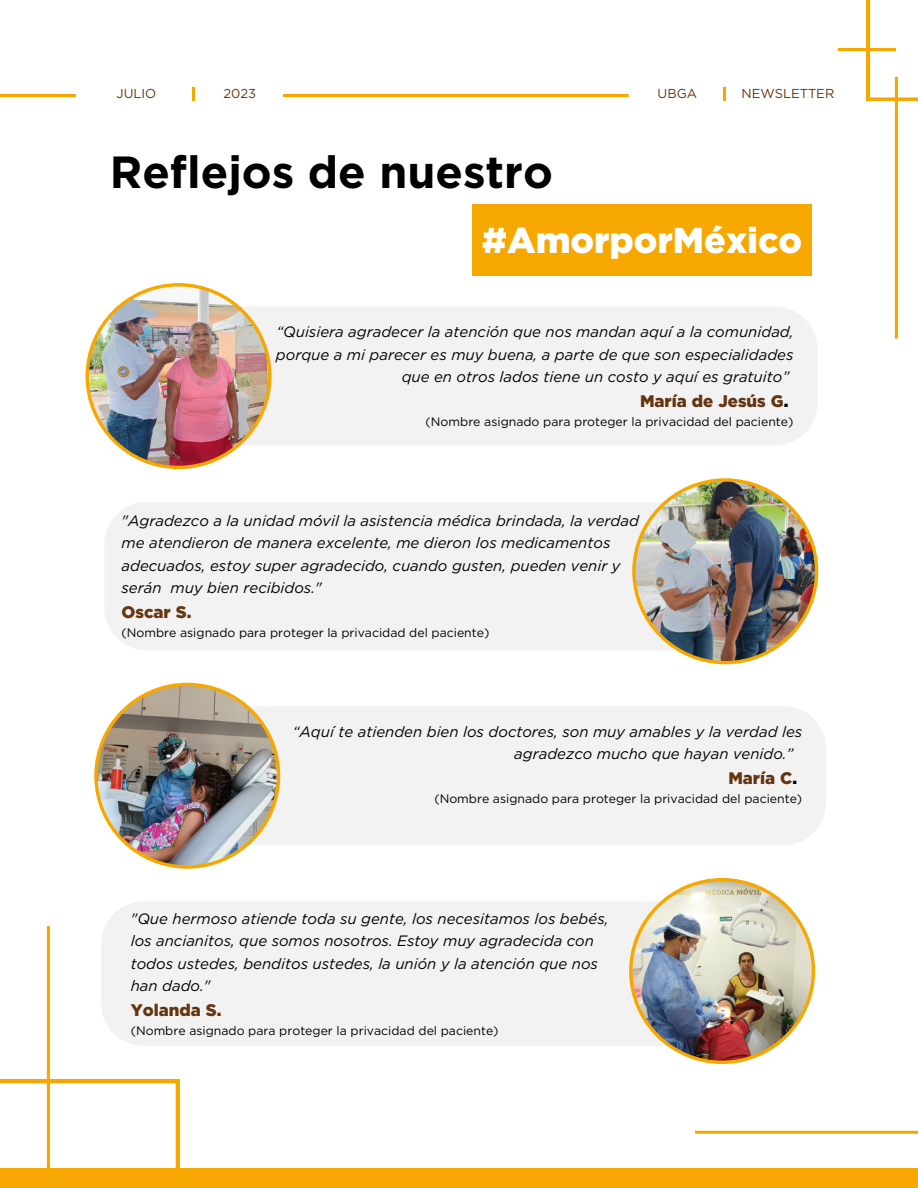
<style>
.page{position:relative;width:918px;height:1188px;background:#fff}
.page>*{position:absolute;margin:0;border:0;box-sizing:border-box;transform-origin:0 0}
.t1{font:700 45px "Gotham";color:#000}
.t2{font:900 36px "Gotham";color:#fff}
.t3{font:900 16.8px "Gotham";color:#643510}
.t4{font:italic 15px/22.5px "Gotham";color:#000}
.t5{font:12.9px "Gotham";color:#643510}
.t6{font:12.3px "Gotham";color:#000}
.s1{color:#000}
</style>
<div class="page">
<svg style="left:838px;top:0;width:80px;height:339px"></svg>
<svg style="left:0;top:87px;width:629px;height:14px"></svg>
<svg style="left:723px;top:87px;width:3px;height:14px"></svg>
<div style="left:106px;top:902px;width:523px;height:144px;background:#f2f2f2"></div>
<img style="left:629px;top:878px;width:186px;height:186px">
<div style="left:280px;top:706px;width:546px;height:139px;background:#f2f2f2"></div>
<img style="left:94px;top:683px;width:186px;height:186px">
<div style="left:105px;top:502px;width:527px;height:148px;background:#f2f2f2"></div>
<img style="left:632px;top:478px;width:186px;height:186px">
<div style="left:272px;top:307px;width:545px;height:138px;background:#f2f2f2"></div>
<img style="left:86px;top:283px;width:186px;height:186px">
<div style="left:472px;top:204px;width:340px;height:72px;background:#f7a800"></div>
<div style="left:0;top:1168px;width:918px;height:20px;background:#f7a800"></div>
<svg style="left:0;top:926px;width:179px;height:242px"></svg>
<svg style="left:695px;top:1131px;width:223px;height:3px"></svg>
<p class="t5" style="left:117px;top:86px;width:41px">JULIO</p>
<p class="t5" style="left:224px;top:86px;width:34px">2023</p>
<p class="t5" style="left:658px;top:86px;width:41px">UBGA</p>
<p class="t5" style="left:742px;top:86px;width:94px">NEWSLETTER</p>
<p class="t1" style="left:110px;top:145px;width:445px">Reflejos de nuestro</p>
<p class="t2" style="left:482px;top:218px;width:322px">#AmorporMéxico</p>
<p class="t4" style="left:277px;top:321px;width:519px">“Quisiera agradecer la atención que nos mandan aquí a la comunidad,</p>
<p class="t4" style="left:276px;top:343px;width:519px">porque a mi parecer es muy buena, a parte de que son especialidades</p>
<p class="t4" style="left:402px;top:366px;width:389px">que en otros lados tiene un costo y aquí es gratuito”</p>
<p class="t3" style="left:640px;top:391px;width:150px">María de Jesús G<span class="s1">.</span></p>
<p class="t6" style="left:426px;top:415px;width:369px">(Nombre asignado para proteger la privacidad del paciente)</p>
<p class="t4" style="left:122px;top:509px;width:519px">"Agradezco a la unidad móvil la asistencia médica brindada, la verdad me atendieron de manera excelente, me dieron los medicamentos adecuados, estoy super agradecido, cuando gusten, pueden venir y serán muy bien recibidos."</p>
<p class="t3" style="left:122px;top:601px;width:71px">Oscar S.</p>
<p class="t6" style="left:122px;top:625px;width:369px">(Nombre asignado para proteger la privacidad del paciente)</p>
<p class="t4" style="left:514px;top:720px;width:289px;text-indent:-221px">“Aquí te atienden bien los doctores, son muy amables y la verdad les agradezco mucho que hayan venido.”</p>
<p class="t3" style="left:728px;top:767px;width:70px">María C<span class="s1">.</span></p>
<p class="t6" style="left:434px;top:791px;width:369px">(Nombre asignado para proteger la privacidad del paciente)</p>
<p class="t4" style="left:131px;top:907px;width:479px">"Que hermoso atiende toda su gente, los necesitamos los bebés, los ancianitos, que somos nosotros. Estoy muy agradecida con todos ustedes, benditos ustedes, la unión y la atención que nos han dado."</p>
<p class="t3" style="left:131px;top:1000px;width:92px">Yolanda S.</p>
<p class="t6" style="left:131px;top:1024px;width:369px">(Nombre asignado para proteger la privacidad del paciente)</p>
</div>
